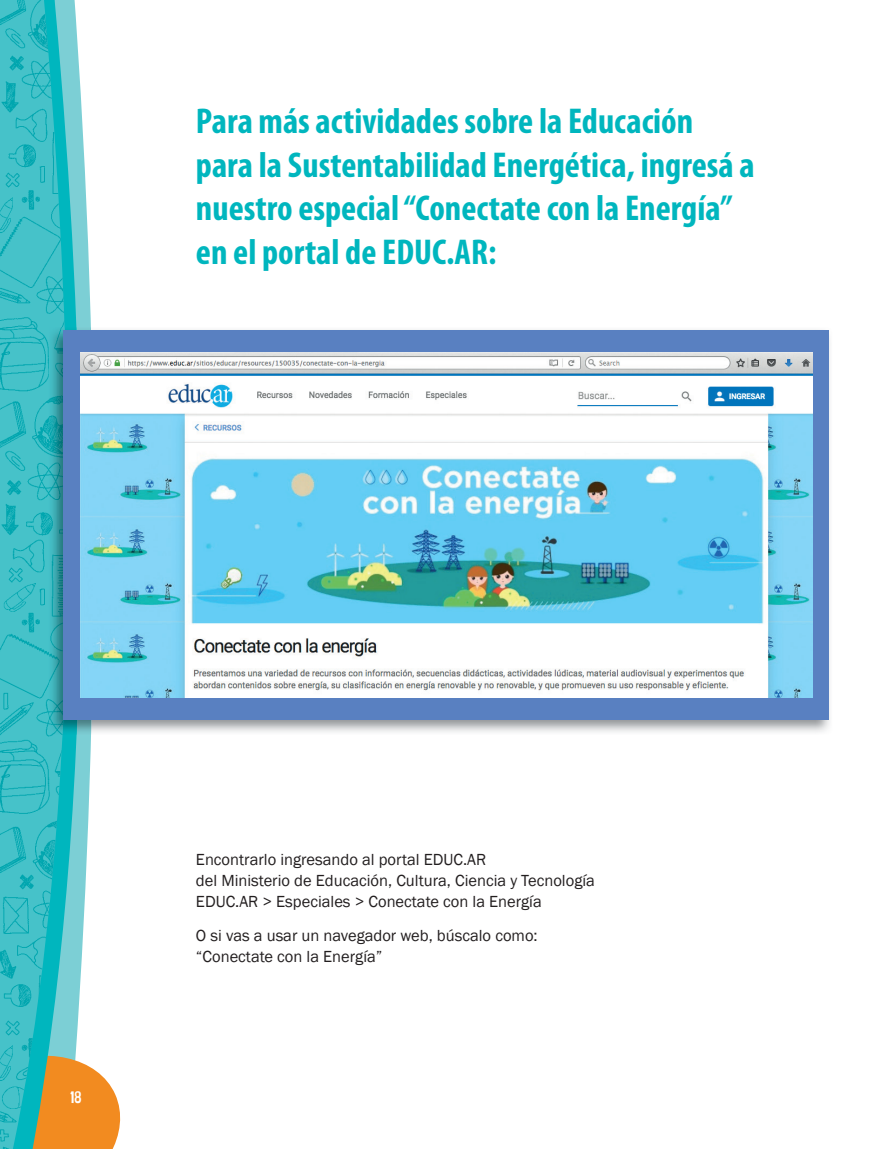
<style>
.page{position:relative;width:893px;height:1149px;background:#fff}
.page>*{position:absolute;margin:0;border:0;box-sizing:border-box;transform-origin:0 0}
.t1{font:700 condensed 36px/43.5px "Myriad Pro";color:#00b6be}
.t2{font:18px "Psychatronic";color:#fff}
.t3{font:16.5px/21px "Franklin Gothic";color:#231f20}
</style>
<div class="page">
<svg style="left:105px;top:1079px;width:16px;height:69px"></svg>
<svg style="left:69px;top:0;width:36px;height:1148px"></svg>
<img style="left:0;top:0;width:69px;height:1148px">
<img style="left:95px;top:327px;width:735px;height:407px">
<img style="left:83px;top:327px;width:12px;height:407px">
<img style="left:70px;top:327px;width:13px;height:407px">
<img style="left:49px;top:327px;width:21px;height:407px">
<div style="left:64px;top:330px;width:765px;height:389px;background:#5980c1"></div>
<img style="left:80px;top:352px;width:733px;height:345px">
<h1 class="t1" style="left:196px;top:99px;width:560px">Para más actividades sobre la Educación para la Sustentabilidad Energética, ingresá a nuestro especial “Conectate con la Energía” en el portal de EDUC.AR:</h1>
<p class="t2" style="left:70px;top:1088px;width:13px">18</p>
<p class="t3" style="left:196px;top:849px;width:400px">Encontrarlo ingresando al portal EDUC.AR<br>del Ministerio de Educación, Cultura, Ciencia y Tecnología<br>EDUC.AR &gt; Especiales &gt; Conectate con la Energía</p>
<p class="t3" style="left:196px;top:925px;width:343px">O si vas a usar un navegador web, búscalo como: “Conectate con la Energía”</p>
</div>
